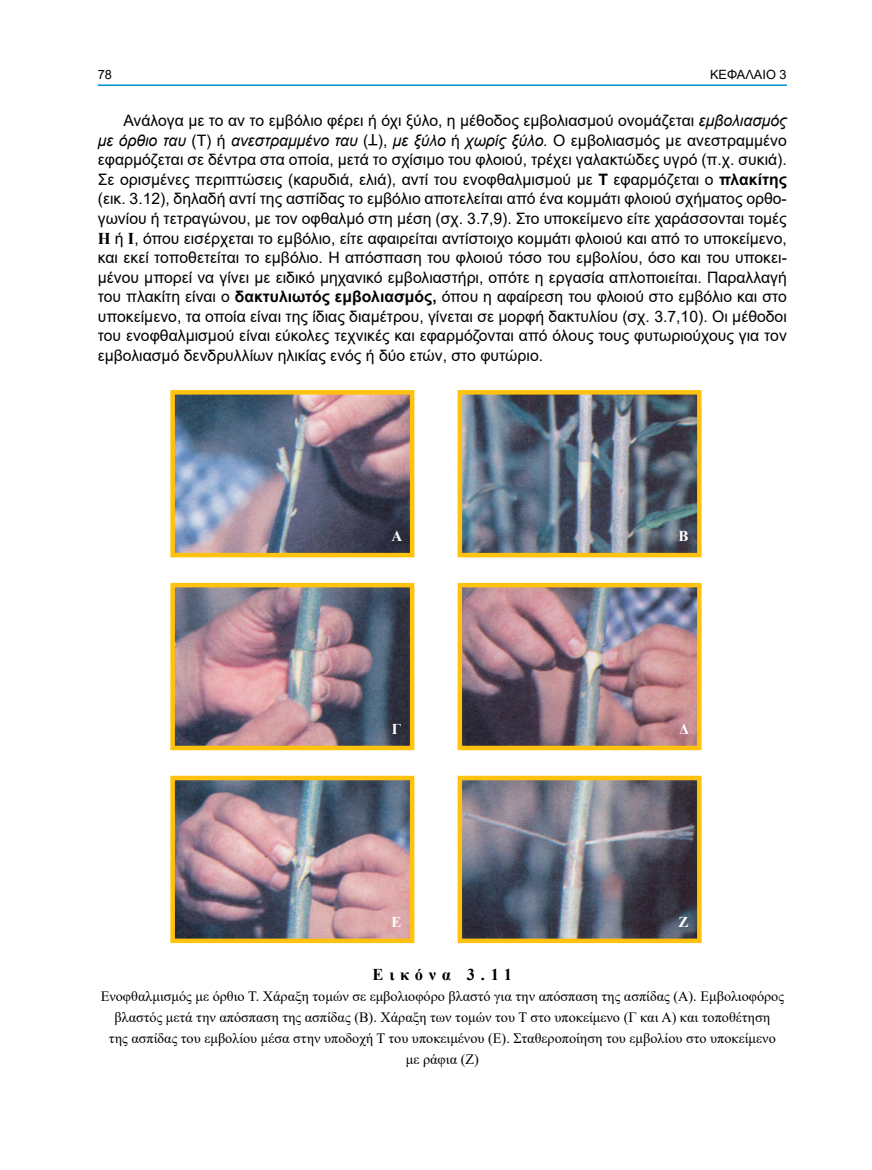
<style>
.page{position:relative;width:872px;height:1170px;background:#fff}
.page>*{position:absolute;margin:0;border:0;box-sizing:border-box;transform-origin:0 0}
.t1{font:700 16.5px "Times New Roman";letter-spacing:.35em;color:#000}
.t2{font:15.75px/19.5px "Arial";color:#000}
.t3{font:700 15px "Times New Roman";color:#fff}
.t4{font:14.25px/21px "Times New Roman";color:#000;text-align:center}
.t5{font:12.75px "Arial";color:#000}
.s1{font-style:italic}
.s2{font-weight:700}
.s3{font-family:"Times New Roman";font-weight:700;font-size:16.5px}
</style>
<div class="page">
<hr style="left:98px;top:84px;width:689px;height:2px;background:#0091d1">
<img style="left:175px;top:395px;width:234px;height:157px">
<div style="left:170px;top:390px;width:244px;height:167px;border:4px solid #ffc20e"></div>
<img style="left:175px;top:588px;width:234px;height:157px">
<div style="left:170px;top:583px;width:244px;height:167px;border:4px solid #ffc20e"></div>
<img style="left:175px;top:780px;width:234px;height:158px">
<div style="left:170px;top:775px;width:244px;height:168px;border:4px solid #ffc20e"></div>
<img style="left:462px;top:395px;width:234px;height:157px">
<div style="left:457px;top:390px;width:244px;height:167px;border:4px solid #ffc20e"></div>
<img style="left:462px;top:588px;width:234px;height:157px">
<div style="left:457px;top:583px;width:244px;height:167px;border:4px solid #ffc20e"></div>
<img style="left:462px;top:780px;width:234px;height:158px">
<div style="left:457px;top:775px;width:244px;height:168px;border:4px solid #ffc20e"></div>
<p class="t5" style="left:98px;top:65px;width:16px">78</p>
<p class="t5" style="left:710px;top:65px;width:78px">ΚΕΦΑΛΑΙΟ 3</p>
<p class="t2" style="left:98px;top:111px;width:690px;text-indent:26px">Ανάλογα με το αν το εμβόλιο φέρει ή όχι ξύλο, η μέθοδος εμβολιασμού ονομάζεται <span class="s1">εμβολιασμός με όρθιο ταυ</span> (Τ) ή <span class="s1">ανεστραμμένο ταυ</span> (</p>
<p class="t2" style="left:98px;top:130px;width:690px;text-align:justify;text-indent:280px">), <span class="s1">με ξύλο</span> ή <span class="s1">χωρίς ξύλο.</span> Ο εμβολιασμός με ανεστραμμένο εφαρμόζεται σε δέντρα στα οποία, μετά το σχίσιμο του φλοιού, τρέχει γαλακτώδες υγρό (π.χ. συκιά).<br>Σε ορισμένες περιπτώσεις (καρυδιά, ελιά), αντί του ενοφθαλμισμού με <span class="s2">Τ</span> εφαρμόζεται ο <span class="s2">πλακίτης </span>(εικ. 3.12), δηλαδή αντί της ασπίδας το εμβόλιο αποτελείται από ένα κομμάτι φλοιού σχήματος ορθο&shy;γωνίου ή τετραγώνου, με τον οφθαλμό στη μέση (σχ. 3.7,9). Στο υποκείμενο είτε χαράσσονται τομές <span class="s3">Η</span> ή <span class="s3">I</span>, όπου εισέρχεται το εμβόλιο, είτε αφαιρείται αντίστοιχο κομμάτι φλοιού και από το υποκείμενο, και εκεί τοποθετείται το εμβόλιο. Η απόσπαση του φλοιού τόσο του εμβολίου, όσο και του υποκει&shy;μένου μπορεί να γίνει με ειδικό μηχανικό εμβολιαστήρι, οπότε η εργασία απλοποιείται. Παραλλαγή του πλακίτη είναι ο <span class="s2">δακτυλιωτός εμβολιασμός,</span> όπου η αφαίρεση του φλοιού στο εμβόλιο και στο υποκείμενο, τα οποία είναι της ίδιας διαμέτρου, γίνεται σε μορφή δακτυλίου (σχ. 3.7,10). Οι μέθοδοι του ενοφθαλμισμού είναι εύκολες τεχνικές και εφαρμόζονται από όλους τους φυτωριούχους για τον εμβολιασμό δενδρυλλίων ηλικίας ενός ή δύο ετών, στο φυτώριο.</p>
<p class="t2" style="left:378px;top:150px;width:11px;rotate:-180deg">Τ</p>
<p class="t3" style="left:391px;top:525px;width:12px">Α</p>
<p class="t3" style="left:678px;top:525px;width:12px">Β</p>
<p class="t3" style="left:392px;top:717px;width:11px">Γ</p>
<p class="t3" style="left:679px;top:717px;width:11px">Δ</p>
<p class="t3" style="left:391px;top:910px;width:12px">Ε</p>
<p class="t3" style="left:678px;top:910px;width:12px">Ζ</p>
<p class="t1" style="left:372px;top:962px;width:141px">Εικόνα 3.11</p>
<p class="t4" style="left:101px;top:984px;width:685px">Ενοφθαλμισμός με όρθιο Τ. Χάραξη τομών σε εμβολιοφόρο βλαστό για την απόσπαση της ασπίδας (Α). Εμβολιοφόρος βλαστός μετά την απόσπαση της ασπίδας (Β). Χάραξη των τομών του Τ στο υποκείμενο (Γ και Α) και τοποθέτηση<br>της ασπίδας του εμβολίου μέσα στην υποδοχή Τ του υποκειμένου (Ε). Σταθεροποίηση του εμβολίου στο υποκείμενο με ράφια (Ζ)</p>
</div>
